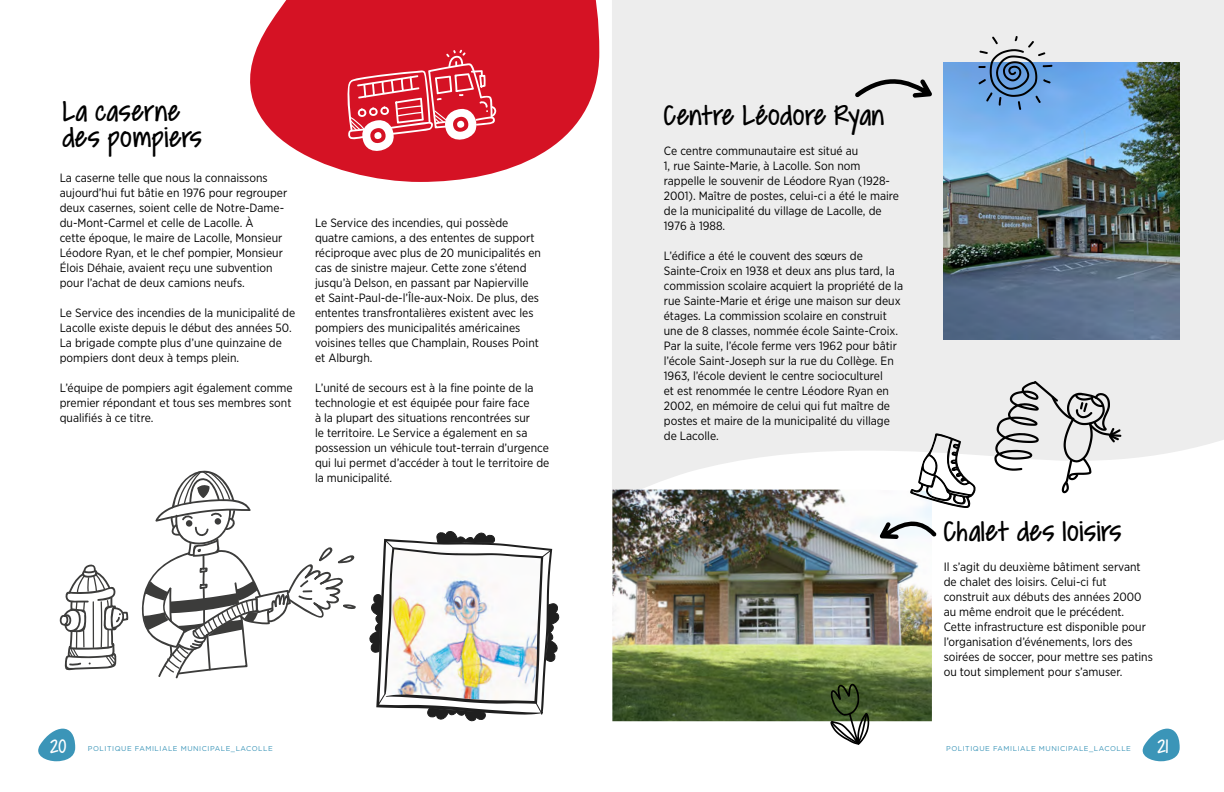
<style>
.page{position:relative;width:1224px;height:792px;background:#fff}
.page>*{position:absolute;margin:0;border:0;box-sizing:border-box;transform-origin:0 0}
.t1{font:32px/26px "Covered By Your Grace";letter-spacing:.005em;color:#000}
.t2{font:22px "Covered By Your Grace";color:#fff}
.t3{font:12px/15px "Gotham Narrow";color:#000}
.t4{font:7px "Gotham";letter-spacing:.075em;color:#3b95b8}
</style>
<div class="page">
<svg style="left:1142px;top:729px;width:38px;height:32px"></svg>
<svg style="left:38px;top:729px;width:37px;height:32px"></svg>
<div style="left:612px;top:0;width:612px;height:494px;background:#ededed"></div>
<svg style="left:250px;top:0;width:349px;height:182px;fill:#d51224"></svg>
<svg style="left:347px;top:49px;width:149px;height:107px;background:#dd4452"></svg>
<svg style="left:59px;top:564px;width:69px;height:107px"></svg>
<svg style="left:141px;top:470px;width:215px;height:209px"></svg>
<img style="left:612px;top:490px;width:320px;height:231px">
<img style="left:943px;top:62px;width:237px;height:277px">
<img style="left:369px;top:531px;width:191px;height:191px">
<svg style="left:855px;top:70px;width:77px;height:28px;background:#b8b8b8"></svg>
<svg style="left:994px;top:381px;width:127px;height:112px"></svg>
<svg style="left:830px;top:684px;width:39px;height:61px"></svg>
<svg style="left:978px;top:36px;width:74px;height:74px;background:#84a2c5"></svg>
<svg style="left:909px;top:433px;width:67px;height:76px"></svg>
<svg style="left:880px;top:521px;width:57px;height:18px"></svg>
<h1 class="t1" style="left:62px;top:100px;width:141px">La caserne des pompiers</h1>
<p class="t3" style="left:60px;top:170px;width:229px">La caserne telle que nous la connaissons aujourd’hui fut bâtie en 1976 pour regrouper deux casernes, soient celle de Notre-Dame&shy;du-Mont-Carmel et celle de Lacolle. À<br>cette époque, le maire de Lacolle, Monsieur Léodore Ryan, et le chef pompier, Monsieur Élois Déhaie, avaient reçu une subvention pour l’achat de deux camions neufs.</p>
<p class="t3" style="left:60px;top:305px;width:237px">Le Service des incendies de la municipalité de Lacolle existe depuis le début des années 50.<br>La brigade compte plus d’une quinzaine de pompiers dont deux à temps plein.</p>
<p class="t3" style="left:60px;top:380px;width:235px;text-align:justify">L’équipe de pompiers agit également comme premier répondant et tous ses membres sont qualifiés à ce titre.</p>
<p class="t3" style="left:315px;top:215px;width:227px">Le Service des incendies, qui possède quatre camions, a des ententes de support réciproque avec plus de 20 municipalités en cas de sinistre majeur. Cette zone s’étend jusqu’à Delson, en passant par Napierville et Saint-Paul-de-l’Île-aux-Noix. De plus, des ententes transfrontalières existent avec les pompiers des municipalités américaines voisines telles que Champlain, Rouses Point et Alburgh.</p>
<p class="t3" style="left:315px;top:380px;width:236px">L’unité de secours est à la fine pointe de la technologie et est équipée pour faire face<br>à la plupart des situations rencontrées sur<br>le territoire. Le Service a également en sa possession un véhicule tout-terrain d’urgence qui lui permet d’accéder à tout le territoire de la municipalité.</p>
<h1 class="t1" style="left:664px;top:105px;width:222px">Centre Léodore Ryan</h1>
<p class="t3" style="left:664px;top:143px;width:237px">Ce centre communautaire est situé au<br>1, rue Sainte-Marie, à Lacolle. Son nom rappelle le souvenir de Léodore Ryan (1928- 2001). Maître de postes, celui-ci a été le maire de la municipalité du village de Lacolle, de 1976 à 1988.</p>
<p class="t3" style="left:664px;top:248px;width:241px">L’édifice a été le couvent des sœurs de Sainte-Croix en 1938 et deux ans plus tard, la commission scolaire acquiert la propriété de la rue Sainte-Marie et érige une maison sur deux étages. La commission scolaire en construit une de 8 classes, nommée école Sainte-Croix.<br>Par la suite, l’école ferme vers 1962 pour bâtir l’école Saint-Joseph sur la rue du Collège. En 1963, l’école devient le centre socioculturel<br>et est renommée le centre Léodore Ryan en 2002, en mémoire de celui qui fut maître de postes et maire de la municipalité du village de Lacolle.</p>
<h1 class="t1" style="left:944px;top:521px;width:179px">Chalet des loisirs</h1>
<p class="t3" style="left:944px;top:559px;width:211px">Il s’agit du deuxième bâtiment servant de chalet des loisirs. Celui-ci fut construit aux débuts des années 2000 au même endroit que le précédent.<br>Cette infrastructure est disponible pour l’organisation d’événements, lors des soirées de soccer, pour mettre ses patins ou tout simplement pour s’amuser.</p>
<h2 class="t2" style="left:50px;top:736px;width:18px">20</h2>
<p class="t4" style="left:88px;top:745px;width:186px">POLITIQUE FAMILIALE MUNICIPALE_LACOLLE</p>
<p class="t4" style="left:946px;top:745px;width:186px">POLITIQUE FAMILIALE MUNICIPALE_LACOLLE</p>
<h2 class="t2" style="left:1157px;top:736px;width:12px">21</h2>
</div>
